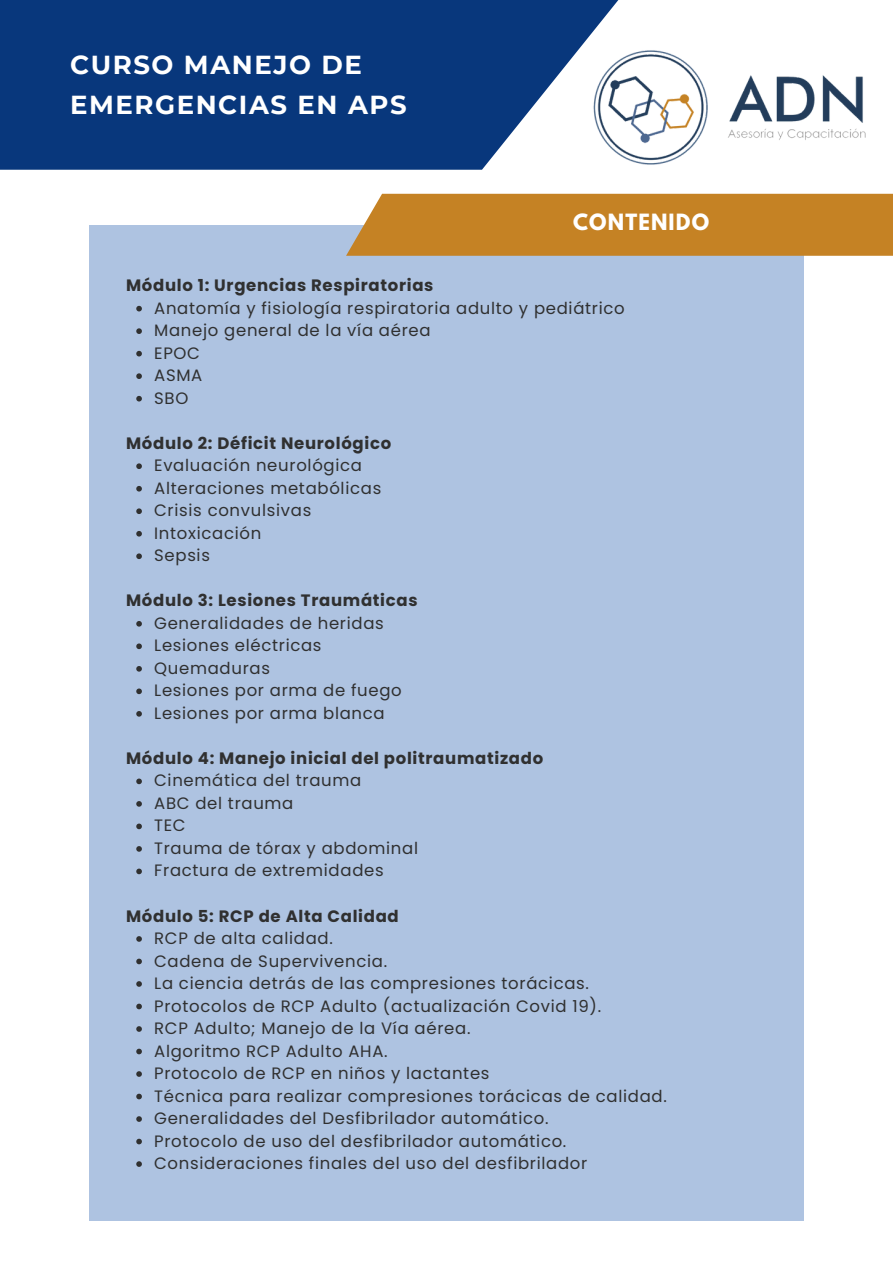
<style>
.page{position:relative;width:893px;height:1264px;background:#fff}
.page>*{position:absolute;margin:0;border:0;box-sizing:border-box;transform-origin:0 0}
.t1{font:700 25.95px/40.5px "Montserrat";letter-spacing:.06em;color:#fff}
.t2{font:700 19.8px "League Spartan";letter-spacing:.06em;color:#fff}
.t3{font:16.5px "Poppins";letter-spacing:.04em;color:#303030}
.t4{font:700 16.5px "Poppins";letter-spacing:.04em;color:#303030}
</style>
<div class="page">
<svg style="left:0;top:0;width:619px;height:170px;background:#1c4786"></svg>
<img style="left:592px;top:43px;width:274px;height:126px">
<div style="left:89px;top:225px;width:715px;height:995px;background:#aec3e1"></div>
<div style="left:346px;top:194px;width:546px;height:62px;background:#c58224"></div>
<svg style="left:136px;top:306px;width:6px;height:5px"></svg>
<svg style="left:136px;top:328px;width:6px;height:6px"></svg>
<svg style="left:136px;top:351px;width:6px;height:5px"></svg>
<svg style="left:136px;top:373px;width:6px;height:6px"></svg>
<svg style="left:136px;top:396px;width:6px;height:5px"></svg>
<svg style="left:136px;top:463px;width:6px;height:6px"></svg>
<svg style="left:136px;top:486px;width:6px;height:5px"></svg>
<svg style="left:136px;top:508px;width:6px;height:6px"></svg>
<svg style="left:136px;top:531px;width:6px;height:5px"></svg>
<svg style="left:136px;top:553px;width:6px;height:6px"></svg>
<svg style="left:136px;top:621px;width:6px;height:5px"></svg>
<svg style="left:136px;top:643px;width:6px;height:6px"></svg>
<svg style="left:136px;top:666px;width:6px;height:5px"></svg>
<svg style="left:136px;top:688px;width:6px;height:6px"></svg>
<svg style="left:136px;top:711px;width:6px;height:5px"></svg>
<svg style="left:136px;top:778px;width:6px;height:6px"></svg>
<svg style="left:136px;top:801px;width:6px;height:5px"></svg>
<svg style="left:136px;top:823px;width:6px;height:6px"></svg>
<svg style="left:136px;top:846px;width:6px;height:5px"></svg>
<svg style="left:136px;top:868px;width:6px;height:6px"></svg>
<svg style="left:136px;top:936px;width:6px;height:5px"></svg>
<svg style="left:136px;top:958px;width:6px;height:6px"></svg>
<svg style="left:136px;top:981px;width:6px;height:5px"></svg>
<svg style="left:136px;top:1003px;width:6px;height:6px"></svg>
<svg style="left:136px;top:1026px;width:6px;height:5px"></svg>
<svg style="left:136px;top:1048px;width:6px;height:6px"></svg>
<svg style="left:136px;top:1071px;width:6px;height:5px"></svg>
<svg style="left:136px;top:1093px;width:6px;height:6px"></svg>
<svg style="left:136px;top:1116px;width:6px;height:5px"></svg>
<svg style="left:136px;top:1138px;width:6px;height:6px"></svg>
<svg style="left:136px;top:1161px;width:6px;height:5px"></svg>
<p class="t1" style="left:70px;top:44px;width:338px">CURSO MANEJO DE<br>EMERGENCIAS EN APS</p>
<p class="t2" style="left:573px;top:212px;width:138px">CONTENIDO</p>
<h2 class="t4" style="left:126px;top:274px;width:309px">Módulo 1: Urgencias Respiratorias</h2>
<h3 class="t3" style="left:154px;top:296px;width:472px">Anatomía y fisiología respiratoria adulto y pediátrico</h3>
<p class="t3" style="left:154px;top:319px;width:278px">Manejo general de la vía aérea</p>
<p class="t3" style="left:154px;top:341px;width:47px">EPOC</p>
<p class="t3" style="left:154px;top:364px;width:50px">ASMA</p>
<p class="t3" style="left:154px;top:386px;width:36px">SBO</p>
<p class="t4" style="left:126px;top:431px;width:266px">Módulo 2: Déficit Neurológico</p>
<h3 class="t3" style="left:154px;top:454px;width:209px">Evaluación neurológica</h3>
<p class="t3" style="left:154px;top:476px;width:228px">Alteraciones metabólicas</p>
<p class="t3" style="left:154px;top:499px;width:159px">Crisis convulsivas</p>
<p class="t3" style="left:154px;top:521px;width:109px">Intoxicación</p>
<p class="t3" style="left:154px;top:544px;width:57px">Sepsis</p>
<p class="t4" style="left:126px;top:589px;width:293px">Módulo 3: Lesiones Traumáticas</p>
<h3 class="t3" style="left:154px;top:611px;width:231px">Generalidades de heridas</h3>
<p class="t3" style="left:154px;top:634px;width:169px">Lesiones eléctricas</p>
<p class="t3" style="left:154px;top:656px;width:117px">Quemaduras</p>
<p class="t3" style="left:154px;top:679px;width:249px">Lesiones por arma de fuego</p>
<p class="t3" style="left:154px;top:701px;width:232px">Lesiones por arma blanca</p>
<p class="t4" style="left:126px;top:746px;width:418px">Módulo 4: Manejo inicial del politraumatizado</p>
<h3 class="t3" style="left:154px;top:769px;width:208px">Cinemática del trauma</h3>
<p class="t3" style="left:154px;top:791px;width:141px">ABC del trauma</p>
<p class="t3" style="left:154px;top:814px;width:33px">TEC</p>
<p class="t3" style="left:154px;top:836px;width:265px">Trauma de tórax y abdominal</p>
<p class="t3" style="left:154px;top:859px;width:231px">Fractura de extremidades</p>
<p class="t4" style="left:126px;top:904px;width:274px">Módulo 5: RCP de Alta Calidad</p>
<h3 class="t3" style="left:154px;top:926px;width:180px">RCP de alta calidad.</h3>
<p class="t3" style="left:154px;top:949px;width:234px">Cadena de Supervivencia.</p>
<p class="t3" style="left:154px;top:971px;width:436px">La ciencia detrás de las compresiones torácicas.</p>
<p class="t3" style="left:154px;top:994px;width:448px">Protocolos de RCP Adulto (actualización Covid 19).</p>
<p class="t3" style="left:154px;top:1016px;width:318px">RCP Adulto; Manejo de la Vía aérea.</p>
<p class="t3" style="left:154px;top:1039px;width:235px">Algoritmo RCP Adulto AHA.</p>
<p class="t3" style="left:154px;top:1061px;width:337px">Protocolo de RCP en niños y lactantes</p>
<p class="t3" style="left:154px;top:1084px;width:514px">Técnica para realizar compresiones torácicas de calidad.</p>
<p class="t3" style="left:154px;top:1106px;width:396px">Generalidades del Desfibrilador automático.</p>
<p class="t3" style="left:154px;top:1129px;width:414px">Protocolo de uso del desfibrilador automático.</p>
<p class="t3" style="left:154px;top:1151px;width:434px">Consideraciones finales del uso del desfibrilador</p>
</div>
